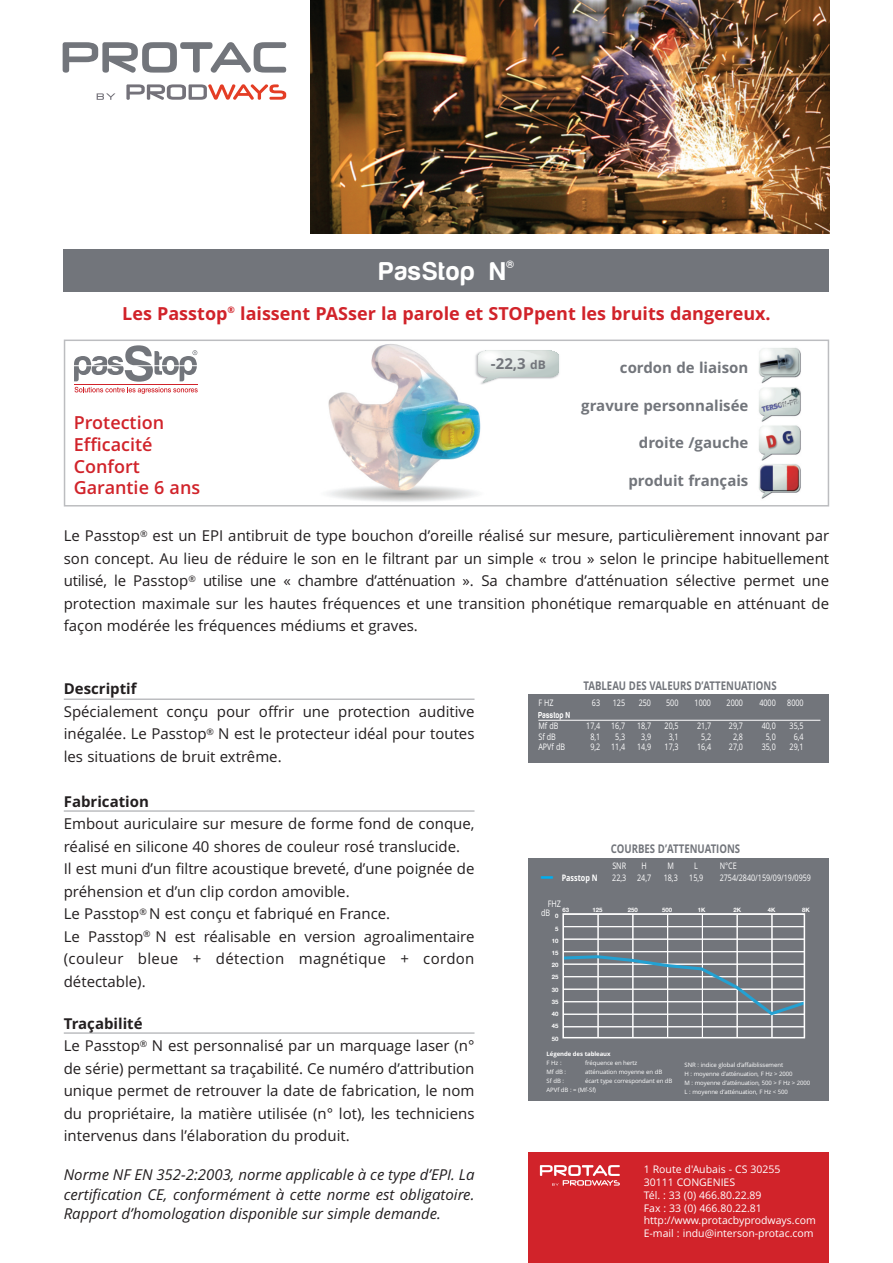
<style>
.page{position:relative;width:893px;height:1263px;background:#fff}
.page>*{position:absolute;margin:0;border:0;box-sizing:border-box;transform-origin:0 0}
.t1{font:700 36px "Open Sans";color:#00aeef;scale:.8 1}
.t2{font:700 27px "Harabara Mais Bold Harabara Mais";letter-spacing:.015em;color:#fff}
.t3{font:700 18px "Open Sans";color:#d1232a}
.t4{font:600 18px/21.8px "Open Sans";color:#d1232a}
.t5{font:15px/22.5px "Open Sans";color:#231f20;text-align:justify}
.t6{font:italic 15px/19.5px "Open Sans";color:#231f20;text-align:justify}
.t7{font:700 15px "Open Sans";color:#72757b}
.t8{font:700 15px "Open Sans";color:#231f20}
.t9{font:700 12px "Open Sans";color:#72757b;scale:.8 1}
.t10{font:10.5px/12.8px "Open Sans";color:#fff}
.t11{font:700 10.5px "Harabara Mais Bold Harabara Mais";color:#fff}
.t12{font:9px/9px "Open Sans";color:#fff;scale:.8 1}
.t13{font:700 9px "Harabara";letter-spacing:.05em;color:#fff;scale:.8 1}
.t14{font:700 9px "Open Sans";color:#fff;scale:.8 1}
.t15{font:6px/9px "Open Sans";letter-spacing:-.01em;color:#fff}
.t16{font:700 6px/12.1px "Helvetica Neue";color:#fff;text-align:center}
.t17{font:700 6px "Open Sans";letter-spacing:-.01em;color:#fff}
.s1{font-size:12px}
.s2{font-weight:700}
</style>
<div class="page">
<img style="left:328px;top:344px;width:153px;height:158px">
<div style="left:64px;top:340px;width:765px;height:166px;border:2px solid #bcbdc0"></div>
<svg style="left:74px;top:345px;width:124px;height:49px"></svg>
<hr style="left:74px;top:384px;width:123px;height:1px;background:#d1232a">
<img style="left:471px;top:348px;width:88px;height:39px">
<svg style="left:479px;top:351px;width:79px;height:31px;background:#d9dfdd"></svg>
<div style="left:479px;top:351px;width:22px;height:12px;background:#f2f4f4;border-radius:50%"></div>
<div style="left:479px;top:351px;width:22px;height:11px;background:#f4f6f4;border-radius:50%"></div>
<div style="left:481px;top:352px;width:17px;height:9px;background:#f9faf9;border-radius:50%"></div>
<div style="left:482px;top:352px;width:16px;height:9px;background:#fafcfa;border-radius:50%"></div>
<div style="left:484px;top:353px;width:12px;height:7px;background:#fff;border-radius:50%"></div>
<img style="left:758px;top:464px;width:43px;height:35px">
<img style="left:758px;top:425px;width:43px;height:35px">
<img style="left:758px;top:347px;width:43px;height:36px">
<svg style="left:126px;top:84px;width:160px;height:16px"></svg>
<svg style="left:97px;top:93px;width:18px;height:7px"></svg>
<svg style="left:63px;top:42px;width:223px;height:31px"></svg>
<div style="left:64px;top:249px;width:765px;height:43px;background:#72757b"></div>
<div style="left:528px;top:1152px;width:301px;height:111px;background:#d1232a"></div>
<hr style="left:64px;top:698px;width:410px;height:2px;background:#bcbdc0">
<hr style="left:64px;top:810px;width:410px;height:2px;background:#bcbdc0">
<hr style="left:64px;top:1032px;width:410px;height:2px;background:#bcbdc0">
<div style="left:528px;top:858px;width:301px;height:242px;background:#72757b"></div>
<div style="left:528px;top:694px;width:301px;height:68px;background:#72757b"></div>
<hr style="left:538px;top:720px;width:282px;height:1px;background:#fff">
<img style="left:310px;top:0;width:519px;height:234px">
<hr style="left:598px;top:915px;width:1px;height:122px;background:#fff">
<hr style="left:633px;top:915px;width:1px;height:122px;background:#fff">
<hr style="left:667px;top:915px;width:1px;height:122px;background:#fff">
<hr style="left:702px;top:915px;width:1px;height:122px;background:#fff">
<hr style="left:737px;top:915px;width:1px;height:122px;background:#fff">
<hr style="left:772px;top:915px;width:1px;height:122px;background:#fff">
<hr style="left:564px;top:1026px;width:240px;height:1px;background:#fff">
<hr style="left:564px;top:951px;width:240px;height:1px;background:#fff">
<hr style="left:564px;top:939px;width:240px;height:1px;background:#fff">
<hr style="left:564px;top:926px;width:240px;height:1px;background:#fff">
<svg style="left:565px;top:954px;width:237px;height:63px"></svg>
<div style="left:562px;top:913px;width:243px;height:125px;border:2px solid #fff"></div>
<svg style="left:540px;top:1165px;width:80px;height:21px"></svg>
<svg style="left:758px;top:387px;width:43px;height:35px"></svg>
<h2 class="t2" style="left:378px;top:255px;width:129px">PasStop N</h2>
<p class="t11" style="left:506px;top:258px;width:10px">®</p>
<p class="t3" style="left:122px;top:303px;width:650px">Les Passtop<sup>®</sup> laissent PASser la parole et STOPpent les bruits dangereux.</p>
<p class="t4" style="left:74px;top:412px;width:128px">Protection<br>Efficacité<br>Confort<br>Garantie 6 ans</p>
<p class="t7" style="left:491px;top:355px;width:56px">-22,3 <span class="s1">dB</span></p>
<p class="t7" style="left:620px;top:359px;width:130px">cordon de liaison</p>
<p class="t7" style="left:581px;top:397px;width:169px">gravure personnalisée</p>
<p class="t7" style="left:639px;top:434px;width:111px">droite /gauche</p>
<p class="t7" style="left:628px;top:472px;width:122px">produit français</p>
<p class="t5" style="left:64px;top:525px;width:767px">Le Passtop<sup>®</sup> est un EPI antibruit de type bouchon d’oreille réalisé sur mesure, particulièrement innovant par son concept. Au lieu de réduire le son en le filtrant par un simple « trou » selon le principe habituellement utilisé, le Passtop<sup>®</sup> utilise une « chambre d’atténuation ». Sa chambre d’atténuation sélective permet une protection maximale sur les hautes fréquences et une transition phonétique remarquable en atténuant de façon modérée les fréquences médiums et graves.</p>
<p class="t8" style="left:64px;top:680px;width:74px">Descriptif</p>
<p class="t5" style="left:64px;top:700px;width:412px">Spécialement conçu pour offrir une protection auditive inégalée. Le Passtop<sup>®</sup> N est le protecteur idéal pour toutes les situations de bruit extrême.</p>
<p class="t8" style="left:64px;top:793px;width:87px">Fabrication</p>
<p class="t5" style="left:64px;top:813px;width:412px;text-align:left">Embout auriculaire sur mesure de forme fond de conque, réalisé en silicone 40 shores de couleur rosé translucide.<br>Il est muni d’un filtre acoustique breveté, d’une poignée de préhension et d’un clip cordon amovible.<br>Le Passtop<sup>®</sup> N est conçu et fabriqué en France.<br>Le Passtop<sup>®</sup> N est réalisable en version agroalimentaire (couleur bleue + détection magnétique + cordon détectable).</p>
<p class="t5" style="left:64px;top:1012px;width:412px;text-align:left"><span class="s2">Traçabilité<br></span>Le Passtop<sup>®</sup> N est personnalisé par un marquage laser (n° de série) permettant sa traçabilité. Ce numéro d’attribution unique permet de retrouver la date de fabrication, le nom du propriétaire, la matière utilisée (n° lot), les techniciens intervenus dans l’élaboration du produit.</p>
<p class="t6" style="left:64px;top:1165px;width:412px">Norme NF EN 352-2:2003, norme applicable à ce type d’EPI. La certification CE, conformément à cette norme est obligatoire.<br>Rapport d’homologation disponible sur simple demande.</p>
<p class="t9" style="left:584px;top:678px;width:243px">TABLEAU DES VALEURS D’ATTENUATIONS</p>
<p class="t12" style="left:538px;top:698px;width:20px">F HZ</p>
<p class="t12" style="left:592px;top:698px;width:12px">63</p>
<p class="t12" style="left:613px;top:698px;width:17px">125</p>
<p class="t12" style="left:639px;top:698px;width:17px">250</p>
<p class="t12" style="left:666px;top:698px;width:17px">500</p>
<p class="t12" style="left:695px;top:698px;width:22px">1000</p>
<p class="t12" style="left:727px;top:698px;width:22px">2000</p>
<p class="t12" style="left:759px;top:698px;width:22px">4000</p>
<p class="t12" style="left:787px;top:698px;width:22px">8000</p>
<p class="t13" style="left:538px;top:709px;width:41px">Passtop N</p>
<p class="t12" style="left:538px;top:721px;width:27px">Mf dB</p>
<p class="t12" style="left:586px;top:721px;width:50px">17,4 16,7</p>
<p class="t12" style="left:637px;top:721px;width:19px">18,7</p>
<p class="t12" style="left:665px;top:721px;width:19px">20,5</p>
<p class="t12" style="left:697px;top:721px;width:19px">21,7</p>
<p class="t12" style="left:729px;top:721px;width:19px">29,7</p>
<p class="t12" style="left:762px;top:721px;width:19px">40,0</p>
<p class="t12" style="left:790px;top:721px;width:19px">35,5</p>
<p class="t12" style="left:538px;top:732px;width:23px">Sf dB</p>
<p class="t12" style="left:590px;top:732px;width:14px">8,1</p>
<p class="t12" style="left:615px;top:732px;width:14px">5,3</p>
<p class="t12" style="left:641px;top:732px;width:14px">3,9</p>
<p class="t12" style="left:669px;top:732px;width:14px">3,1</p>
<p class="t12" style="left:701px;top:732px;width:14px">5,2</p>
<p class="t12" style="left:733px;top:732px;width:14px">2,8</p>
<p class="t12" style="left:766px;top:732px;width:14px">5,0</p>
<p class="t12" style="left:794px;top:732px;width:14px">6,4</p>
<p class="t12" style="left:538px;top:743px;width:35px">APVf dB</p>
<p class="t12" style="left:590px;top:743px;width:45px">9,2 11,4</p>
<p class="t12" style="left:637px;top:743px;width:19px">14,9</p>
<p class="t12" style="left:665px;top:743px;width:19px">17,3</p>
<p class="t12" style="left:697px;top:743px;width:19px">16,4</p>
<p class="t12" style="left:729px;top:743px;width:19px">27,0</p>
<p class="t12" style="left:762px;top:743px;width:19px">35,0</p>
<p class="t12" style="left:790px;top:743px;width:19px">29,1</p>
<p class="t9" style="left:611px;top:842px;width:163px">COURBES D’ATTENUATIONS</p>
<h1 class="t1" style="left:541px;top:840px;width:16px">_</h1>
<p class="t12" style="left:612px;top:861px;width:19px">SNR</p>
<p class="t12" style="left:641px;top:861px;width:8px">H</p>
<p class="t12" style="left:667px;top:861px;width:10px">M</p>
<p class="t12" style="left:694px;top:861px;width:6px">L</p>
<p class="t12" style="left:720px;top:861px;width:23px">N°CE</p>
<p class="t14" style="left:562px;top:872px;width:47px">Passtop N</p>
<p class="t12" style="left:612px;top:873px;width:50px">22,3 24,7</p>
<p class="t12" style="left:664px;top:873px;width:19px">18,3</p>
<p class="t12" style="left:689px;top:873px;width:19px">15,9</p>
<p class="t12" style="left:720px;top:873px;width:116px">2754/2840/159/09/19/0959</p>
<p class="t12" style="left:541px;top:899px;width:26px;text-indent:7px">FHZ dB</p>
<p class="t16" style="left:562px;top:903px;width:8px">63</p>
<p class="t16" style="left:593px;top:903px;width:12px">125</p>
<p class="t16" style="left:628px;top:903px;width:12px">250</p>
<p class="t16" style="left:662px;top:903px;width:12px">500</p>
<p class="t16" style="left:698px;top:903px;width:9px">1K</p>
<p class="t16" style="left:733px;top:903px;width:9px">2K</p>
<p class="t16" style="left:768px;top:903px;width:9px">4K</p>
<p class="t16" style="left:802px;top:903px;width:9px">8K</p>
<p class="t16" style="left:552px;top:910px;width:8px">0<br>5<br>10<br>15<br>20<br>25<br>30<br>35<br>40<br>45<br>50</p>
<p class="t17" style="left:547px;top:1051px;width:66px">Légende des tableaux</p>
<p class="t15" style="left:547px;top:1059px;width:17px">FHz:</p>
<p class="t15" style="left:585px;top:1059px;width:54px">fréquence en hertz</p>
<p class="t15" style="left:547px;top:1068px;width:21px">Mf dB :</p>
<p class="t15" style="left:585px;top:1068px;width:79px">atténuation moyenne en dB</p>
<p class="t15" style="left:547px;top:1077px;width:19px">Sf dB :</p>
<p class="t15" style="left:547px;top:1077px;width:127px;text-indent:39px">écart type correspondant en dB<br>APVf dB : = (Mf-Sf)</p>
<p class="t15" style="left:685px;top:1060px;width:127px">SNR : indice global d’affaiblissement<br>H : moyenne d’atténuation, F Hz &gt; 2000<br>M : moyenne d’atténuation, 500 &gt; F Hz &gt; 2000<br>L : moyenne d’atténuation, F Hz &lt; 500</p>
<p class="t10" style="left:644px;top:1163px;width:174px">1 Route d'Aubais - CS 30255<br>30111 CONGENIES<br>Tél. : 33 (0) 466.80.22.89<br>Fax : 33 (0) 466.80.22.81 http://www.protacbyprodways.com<br>E-mail : indu@interson-protac.com</p>
</div>
